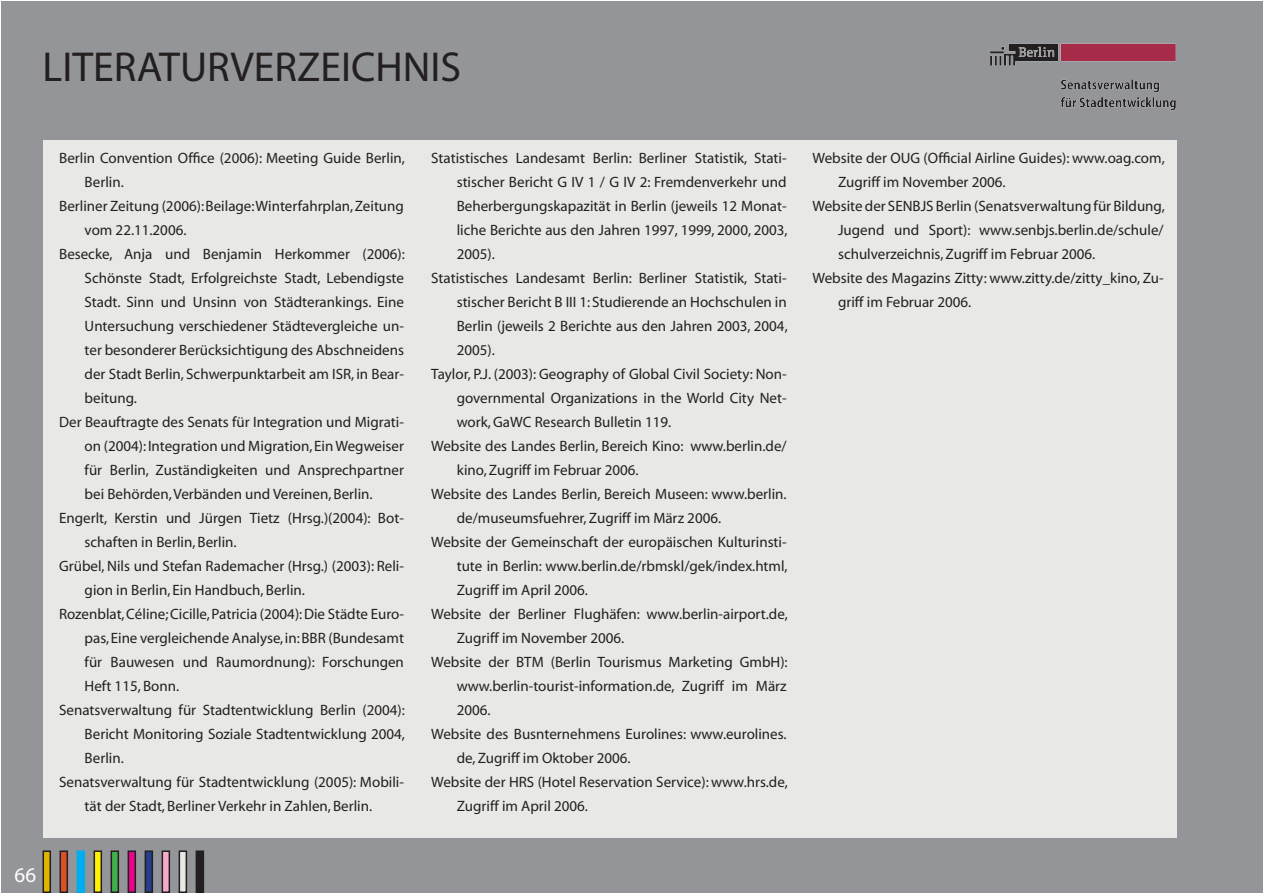
<style>
.page{position:relative;width:1263px;height:893px;background:#fff}
.page>*{position:absolute;margin:0;border:0;box-sizing:border-box;transform-origin:0 0}
.ÜInhalt{font:42px "Myriad";color:#231f20}
.t1{font:21px "Myriad";color:#fff}
.Quellen{font:15px/24px "Myriad";color:#231f20}
</style>
<div class="page">
<div style="left:1px;top:1px;width:1261px;height:891px;background:#939598"></div>
<div style="left:43px;top:140px;width:1134px;height:698px;background:#e8e8e6"></div>
<div style="left:43px;top:851px;width:7px;height:41px;background:#dfb400"></div>
<div style="left:43px;top:850px;width:8px;height:43px;border:2px solid #231f20"></div>
<div style="left:60px;top:851px;width:7px;height:41px;background:#dc4f27"></div>
<div style="left:60px;top:850px;width:8px;height:43px;border:2px solid #231f20"></div>
<div style="left:77px;top:851px;width:7px;height:41px;background:#00aeef"></div>
<div style="left:77px;top:850px;width:8px;height:43px;border:2px solid #00aeef"></div>
<div style="left:94px;top:851px;width:7px;height:41px;background:#fff101"></div>
<div style="left:94px;top:850px;width:8px;height:43px;border:2px solid #231f20"></div>
<div style="left:111px;top:851px;width:7px;height:41px;background:#40ae49"></div>
<div style="left:111px;top:850px;width:8px;height:43px;border:2px solid #231f20"></div>
<div style="left:128px;top:851px;width:7px;height:41px;background:#ed028c"></div>
<div style="left:128px;top:850px;width:8px;height:43px;border:2px solid #231f20"></div>
<div style="left:145px;top:851px;width:7px;height:41px;background:#253f8e"></div>
<div style="left:145px;top:850px;width:8px;height:43px;border:2px solid #231f20"></div>
<div style="left:162px;top:851px;width:7px;height:41px;background:#f5a9cb"></div>
<div style="left:162px;top:850px;width:8px;height:43px;border:2px solid #231f20"></div>
<div style="left:179px;top:851px;width:7px;height:41px;background:#e8e8e6"></div>
<div style="left:179px;top:850px;width:8px;height:43px;border:2px solid #231f20"></div>
<div style="left:196px;top:851px;width:7px;height:41px;background:#231f20"></div>
<div style="left:196px;top:850px;width:8px;height:43px;border:2px solid #231f20"></div>
<img style="left:990px;top:43px;width:186px;height:68px">
<p class="ÜInhalt" style="left:43px;top:46px;width:160px">Literaturverzeichnis</p>
<h2 class="t1" style="left:15px;top:865px;width:23px">66</h2>
<p class="Quellen" style="left:85px;top:147px;width:322px;text-indent:-26px">Berlin Convention Office (2006): Meeting Guide Berlin,<br>Berlin.</p>
<p class="Quellen" style="left:85px;top:195px;width:321px;text-indent:-26px">Berliner Zeitung (2006): Beilage: Winterfahrplan, Zeitung vom 22.11 .2006.</p>
<p class="Quellen" style="left:85px;top:243px;width:322px;text-align:justify;text-indent:-26px">Besecke, Anja und Benjamin Herkommer (2006):<br>Schönste Stadt, Erfolgreichste Stadt, Lebendigste Stadt. Sinn und Unsinn von Städterankings. Eine Untersuchung verschiedener Städtevergleiche un&shy;ter besonderer Berücksichtigung des Abschneidens der Stadt Berlin, Schwerpunktarbeit am ISR, in Bear&shy;beitung.</p>
<p class="Quellen" style="left:85px;top:411px;width:321px;text-align:justify;text-indent:-26px">Der Beauftragte des Senats für Integration und Migrati&shy;on (2004): Integration und Migration, Ein Wegweiser für Berlin, Zuständigkeiten und Ansprechpartner bei Behörden, Verbänden und Vereinen, Berlin.</p>
<p class="Quellen" style="left:85px;top:507px;width:321px;text-indent:-26px">Engerlt, Kerstin und Jürgen Tietz (Hrsg.)(2004): Bot&shy;schaften in Berlin, Berlin.</p>
<p class="Quellen" style="left:85px;top:555px;width:321px;text-indent:-26px">Grübel, Nils und Stefan Rademacher (Hrsg.) (2003): Reli&shy;gion in Berlin, Ein Handbuch, Berlin.</p>
<p class="Quellen" style="left:85px;top:603px;width:321px;text-align:justify;text-indent:-26px">Rozenblat, Céline; Cicille, Patricia (2004): Die Städte Euro&shy;pas, Eine vergleichende Analyse, in: BBR (Bundesamt für Bauwesen und Raumordnung): Forschungen Heft 11 5, Bonn.</p>
<p class="Quellen" style="left:85px;top:699px;width:322px;text-align:justify;text-indent:-26px">Senatsverwaltung für Stadtentwicklung Berlin (2004):<br>Bericht Monitoring Soziale Stadtentwicklung 2004, Berlin.</p>
<p class="Quellen" style="left:59px;top:771px;width:346px;text-align:center">Senatsverwaltung für Stadtentwicklung (2005): Mobili&shy;tät der Stadt, Berliner Verkehr in Zahlen, Berlin.</p>
<p class="Quellen" style="left:457px;top:147px;width:332px;text-align:justify;text-indent:-26px">Statistisches Landesamt Berlin: Berliner Statistik, Stati&shy;stischer Bericht G IV 1 / G IV 2: Fremdenverkehr und Beherbergungskapazität in Berlin (jeweils 1 2 Monat&shy;liche Berichte aus den Jahren 1 997, 1 999, 2000, 2003, 2005).</p>
<p class="Quellen" style="left:457px;top:267px;width:332px;text-align:justify;text-indent:-26px">Statistisches Landesamt Berlin: Berliner Statistik, Stati&shy;stischer Bericht B III 1 : Studierende an Hochschulen in Berlin (jeweils 2 Berichte aus den Jahren 2003, 2004, 2005).</p>
<p class="Quellen" style="left:457px;top:363px;width:331px;text-align:justify;text-indent:-26px">Taylor, P.J. (2003): Geography of Global Civil Society: Non&shy;governmental Organizations in the World City Net&shy;work, GaWC Research Bulletin 11 9.</p>
<p class="Quellen" style="left:457px;top:435px;width:331px;text-indent:-26px">Website des Landes Berlin, Bereich Kino: www.berlin.de/ kino, Zugriff im Februar 2006.</p>
<p class="Quellen" style="left:457px;top:483px;width:331px;text-indent:-26px">Website des Landes Berlin, Bereich Museen: www.berlin. de/museumsfuehrer, Zugriff im März 2006.</p>
<p class="Quellen" style="left:457px;top:531px;width:332px;text-align:justify;text-indent:-26px">Website der Gemeinschaft der europäischen Kulturinsti&shy;tute in Berlin: www.berlin.de/rbmskl/gek/index.html, Zugriff im April 2006.</p>
<p class="Quellen" style="left:457px;top:603px;width:332px;text-indent:-26px">Website der Berliner Flughäfen: www.berlin-airport.de,<br>Zugriff im November 2006.</p>
<p class="Quellen" style="left:457px;top:651px;width:332px;text-align:justify;text-indent:-26px">Website der BTM (Berlin Tourismus Marketing GmbH): www.berlin-tourist-information.de, Zugriff im März 2006.</p>
<p class="Quellen" style="left:457px;top:723px;width:331px;text-indent:-26px">Website des Busnternehmens Eurolines: www.eurolines. de, Zugriff im Oktober 2006.</p>
<p class="Quellen" style="left:457px;top:771px;width:332px;text-indent:-26px">Website der HRS (Hotel Reservation Service): www.hrs.de,<br>Zugriff im April 2006.</p>
<p class="Quellen" style="left:838px;top:147px;width:328px;text-indent:-26px">Website der OUG (Official Airline Guides): www.oag.com,<br>Zugriff im November 2006.</p>
<p class="Quellen" style="left:838px;top:195px;width:328px;text-align:justify;text-indent:-26px">Website der SENBJS Berlin (Senatsverwaltung für Bildung, Jugend und Sport): www.senbjs.berlin.de/schule/ schulverzeichnis, Zugriff im Februar 2006.</p>
<p class="Quellen" style="left:838px;top:267px;width:327px;text-indent:-26px">Website des Magazins Zitty: www.zitty.de/zitty_kino, Zu&shy;griff im Februar 2006.</p>
</div>
